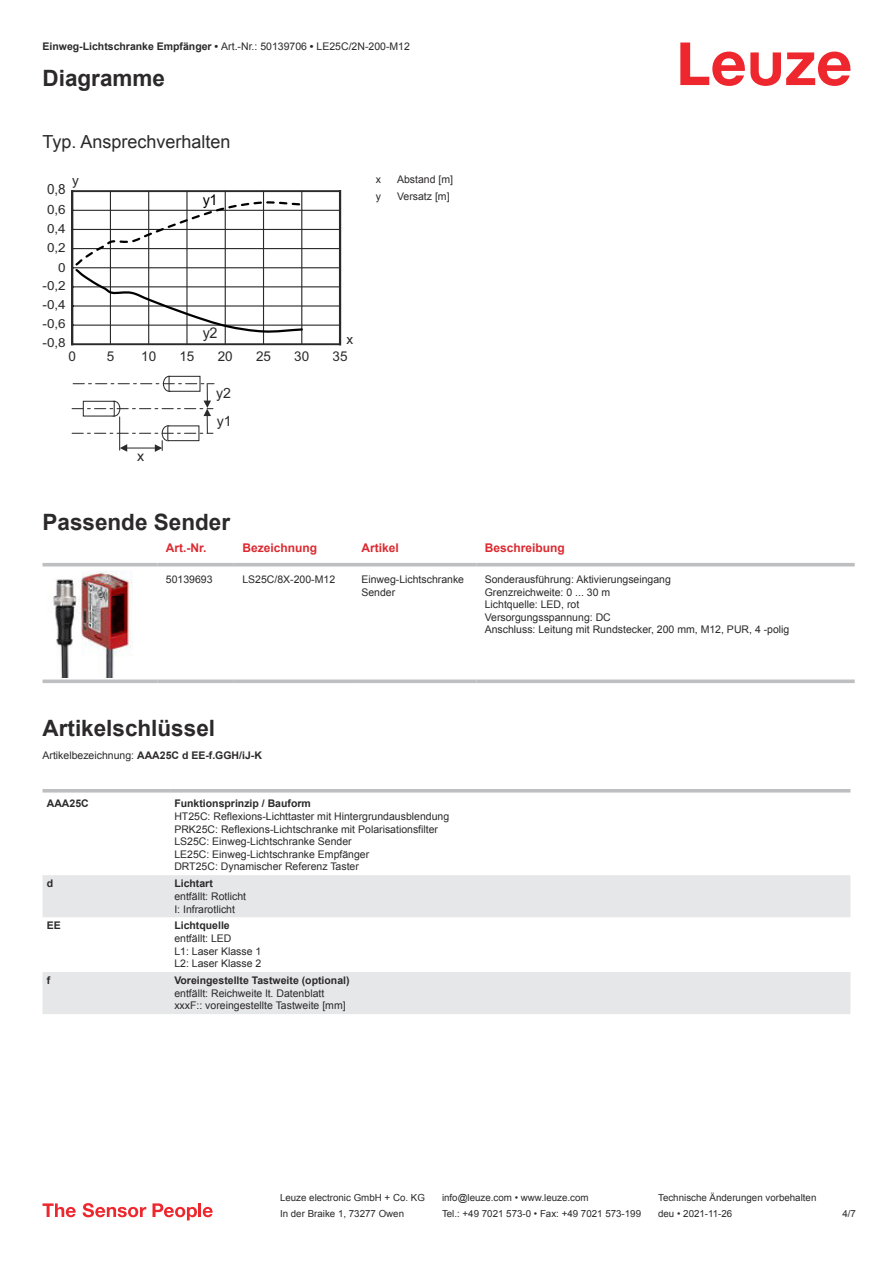
<style>
.page{position:relative;width:893px;height:1263px;background:#fff}
.page>*{position:absolute;margin:0;border:0;box-sizing:border-box;transform-origin:0 0}
.t1{font:700 22.5px "Arial";color:#2b292a}
.t2{font:18px "Arial";color:#2b292a}
.t3{font:14.85px "Arial";color:#2b292a}
.t4{font:14.85px "Arial";color:#000}
.t5{font:14.1px/27.8px "Arial";color:#2b292a}
.t6{font:13.95px "Arial";color:#2b292a;scale:.96 1}
.t7{font:13.5px "Arial";color:#2b292a}
.t8{font:12.75px "Arial";color:#2b292a;scale:1.06 1}
.t9{font:12.45px/19.2px "Arial";color:#2b292a;scale:1.08 1}
.t10{font:700 12px "Arial";color:#db2a30}
.t11{font:10.5px/12.6px "Arial";color:#2b292a}
.t12{font:700 10.5px "Arial";color:#2b292a}
.t13{font:9.75px "Arial";color:#2b292a}
.s1{font-weight:700}
.s2{font-weight:400}
</style>
<div class="page">
<svg style="left:680px;top:43px;width:170px;height:43px"></svg>
<svg style="left:43px;top:566px;width:812px;height:112px"></svg>
<hr style="left:43px;top:563px;width:114px;height:3px;background:#bdbfc1">
<hr style="left:157px;top:563px;width:77px;height:3px;background:#bdbfc1">
<hr style="left:234px;top:563px;width:119px;height:3px;background:#bdbfc1">
<hr style="left:353px;top:563px;width:123px;height:3px;background:#bdbfc1">
<hr style="left:476px;top:563px;width:379px;height:3px;background:#bdbfc1">
<svg style="left:43px;top:679px;width:114px;height:4px"></svg>
<svg style="left:157px;top:679px;width:77px;height:4px"></svg>
<svg style="left:234px;top:679px;width:119px;height:4px"></svg>
<svg style="left:353px;top:679px;width:123px;height:4px"></svg>
<svg style="left:476px;top:679px;width:379px;height:4px;background:#c5c7c9"></svg>
<img style="left:47px;top:571px;width:89px;height:106px">
<svg style="left:43px;top:792px;width:807px;height:1px"></svg>
<svg style="left:43px;top:875px;width:807px;height:139px;fill:#e6e7e9"></svg>
<hr style="left:43px;top:789px;width:127px;height:3px;background:#bdbfc1">
<hr style="left:170px;top:789px;width:680px;height:3px;background:#bdbfc1">
<svg style="left:43px;top:1203px;width:33px;height:14px"></svg>
<svg style="left:83px;top:1203px;width:63px;height:14px"></svg>
<svg style="left:153px;top:1203px;width:44px;height:17px"></svg>
<hr style="left:198px;top:1203px;width:3px;height:14px;background:#ed272d">
<svg style="left:203px;top:1207px;width:10px;height:10px"></svg>
<hr style="left:73px;top:210px;width:267px;height:1px;background:#2b292a">
<hr style="left:73px;top:229px;width:267px;height:1px;background:#2b292a">
<hr style="left:74px;top:248px;width:266px;height:1px;background:#2b292a">
<hr style="left:73px;top:267px;width:267px;height:1px;background:#2b292a">
<hr style="left:73px;top:286px;width:267px;height:1px;background:#2b292a">
<hr style="left:73px;top:305px;width:267px;height:2px;background:#2b292a">
<hr style="left:74px;top:325px;width:266px;height:1px;background:#2b292a">
<div style="left:71px;top:190px;width:270px;height:155px;border:2px solid #2b292a"></div>
<hr style="left:71px;top:191px;width:2px;height:153px;background:#2b292a">
<hr style="left:110px;top:191px;width:1px;height:153px;background:#2b292a">
<hr style="left:148px;top:191px;width:1px;height:153px;background:#2b292a">
<hr style="left:186px;top:191px;width:2px;height:153px;background:#2b292a">
<hr style="left:225px;top:191px;width:1px;height:153px;background:#2b292a">
<hr style="left:263px;top:191px;width:1px;height:153px;background:#2b292a">
<hr style="left:301px;top:191px;width:1px;height:153px;background:#2b292a">
<hr style="left:339px;top:191px;width:2px;height:153px;background:#2b292a">
<div style="left:162px;top:425px;width:12px;height:16px;border:1px solid #2b292a;border-radius:50%"></div>
<div style="left:168px;top:426px;width:31px;height:15px;background:#fff"></div>
<div style="left:167px;top:425px;width:32px;height:16px;border:1px solid #2b292a"></div>
<svg style="left:120px;top:441px;width:43px;height:11px"></svg>
<hr style="left:119px;top:417px;width:1px;height:33px;background:#2b292a">
<div style="left:163px;top:376px;width:12px;height:16px;border:1px solid #2b292a;border-radius:50%"></div>
<div style="left:169px;top:376px;width:31px;height:15px;background:#fff"></div>
<div style="left:169px;top:376px;width:31px;height:16px;border:1px solid #2b292a"></div>
<svg style="left:72px;top:383px;width:142px;height:51px"></svg>
<svg style="left:73px;top:200px;width:231px;height:134px"></svg>
<p class="t11" style="left:43px;top:41px;width:369px"><span class="s1">Einweg-Lichtschranke Empfänger •</span> Art.-Nr.: 50139706 <span class="s1">•</span> LE25C/2N-200-M12</p>
<h1 class="t1" style="left:43px;top:70px;width:124px">Diagramme</h1>
<h2 class="t2" style="left:43px;top:135px;width:190px">Typ. Ansprechverhalten</h2>
<p class="t7" style="left:72px;top:175px;width:8px">y</p>
<h3 class="t6" style="left:47px;top:184px;width:21px">0,8</h3>
<p class="t8" style="left:47px;top:204px;width:19px">0,6</p>
<p class="t9" style="left:47px;top:220px;width:19px">0,4</p>
<p class="t9" style="left:47px;top:239px;width:19px">0,2</p>
<p class="t9" style="left:58px;top:259px;width:8px">0</p>
<p class="t9" style="left:43px;top:277px;width:23px">-0,2</p>
<p class="t9" style="left:43px;top:296px;width:23px">-0,4</p>
<p class="t9" style="left:43px;top:315px;width:23px">-0,6 -0,8</p>
<h3 class="t4" style="left:203px;top:194px;width:16px">y1</h3>
<h3 class="t3" style="left:203px;top:327px;width:16px">y2</h3>
<p class="t7" style="left:346px;top:334px;width:8px">x</p>
<p class="t7" style="left:68px;top:351px;width:9px">0</p>
<p class="t7" style="left:141px;top:351px;width:17px">10</p>
<p class="t7" style="left:218px;top:351px;width:17px">20</p>
<p class="t7" style="left:294px;top:351px;width:17px">30</p>
<p class="t7" style="left:107px;top:351px;width:9px">5</p>
<p class="t7" style="left:179px;top:351px;width:17px">15</p>
<p class="t7" style="left:256px;top:351px;width:17px">25</p>
<p class="t7" style="left:333px;top:351px;width:17px">35</p>
<h3 class="t5" style="left:216px;top:380px;width:17px">y2 y1</h3>
<h3 class="t5" style="left:137px;top:444px;width:9px">x</h3>
<p class="t11" style="left:376px;top:174px;width:7px">x</p>
<p class="t11" style="left:397px;top:174px;width:58px">Abstand [m]</p>
<p class="t11" style="left:376px;top:191px;width:7px">y</p>
<p class="t11" style="left:397px;top:191px;width:54px">Versatz [m]</p>
<h1 class="t1" style="left:43px;top:514px;width:189px">Passende Sender</h1>
<p class="t10" style="left:166px;top:543px;width:42px">Art.-Nr.</p>
<p class="t10" style="left:242px;top:543px;width:76px">Bezeichnung</p>
<p class="t10" style="left:361px;top:543px;width:39px">Artikel</p>
<p class="t10" style="left:485px;top:543px;width:82px">Beschreibung</p>
<p class="t11" style="left:166px;top:574px;width:48px">50139693</p>
<p class="t11" style="left:242px;top:574px;width:94px">LS25C/8X-200-M12</p>
<p class="t11" style="left:361px;top:574px;width:104px">Einweg-Lichtschranke<br>Sender</p>
<p class="t11" style="left:485px;top:574px;width:306px">Sonderausführung: Aktivierungseingang<br>Grenzreichweite: 0 ... 30 m<br>Lichtquelle: LED, rot<br>Versorgungsspannung: DC<br>Anschluss: Leitung mit Rundstecker, 200 mm, M12, PUR, 4 -polig</p>
<h1 class="t1" style="left:43px;top:719px;width:174px">Artikelschlüssel</h1>
<p class="t12" style="left:43px;top:751px;width:221px"><span class="s2">Artikelbezeichnung:</span> AAA25C d EE-f.GGH/iJ-K</p>
<p class="t12" style="left:47px;top:800px;width:43px">AAA25C</p>
<p class="t12" style="left:174px;top:800px;width:138px">Funktionsprinzip / Bauform</p>
<p class="t11" style="left:174px;top:811px;width:276px">HT25C: Reflexions-Lichttaster mit Hintergrundausblendung PRK25C: Reflexions-Lichtschranke mit Polarisationsfilter LS25C: Einweg-Lichtschranke Sender<br>LE25C: Einweg-Lichtschranke Empfänger<br>DRT25C: Dynamischer Referenz Taster</p>
<p class="t12" style="left:47px;top:880px;width:8px">d</p>
<p class="t12" style="left:174px;top:880px;width:40px">Lichtart</p>
<p class="t11" style="left:174px;top:891px;width:73px">entfällt: Rotlicht<br>I: Infrarotlicht</p>
<p class="t12" style="left:47px;top:922px;width:16px">EE</p>
<p class="t12" style="left:174px;top:922px;width:57px">Lichtquelle</p>
<p class="t11" style="left:174px;top:933px;width:88px">entfällt: LED<br>L1: Laser Klasse 1<br>L2: Laser Klasse 2</p>
<p class="t12" style="left:47px;top:976px;width:5px">f</p>
<p class="t12" style="left:174px;top:976px;width:177px">Voreingestellte Tastweite (optional)</p>
<p class="t11" style="left:174px;top:988px;width:173px">entfällt: Reichweite lt. Datenblatt xxxF:: voreingestellte Tastweite [mm]</p>
<p class="t13" style="left:280px;top:1194px;width:146px">Leuze electronic GmbH + Co. KG</p>
<p class="t13" style="left:442px;top:1194px;width:148px">info@leuze.com • www.leuze.com</p>
<p class="t13" style="left:658px;top:1194px;width:160px">Technische Änderungen vorbehalten</p>
<p class="t13" style="left:280px;top:1210px;width:126px">In der Braike 1, 73277 Owen</p>
<p class="t13" style="left:442px;top:1210px;width:201px">Tel.: +49 7021 573-0 • Fax: +49 7021 573-199</p>
<p class="t13" style="left:658px;top:1210px;width:76px">deu • 2021-11-26</p>
<p class="t13" style="left:842px;top:1210px;width:15px">4 /7</p>
</div>
